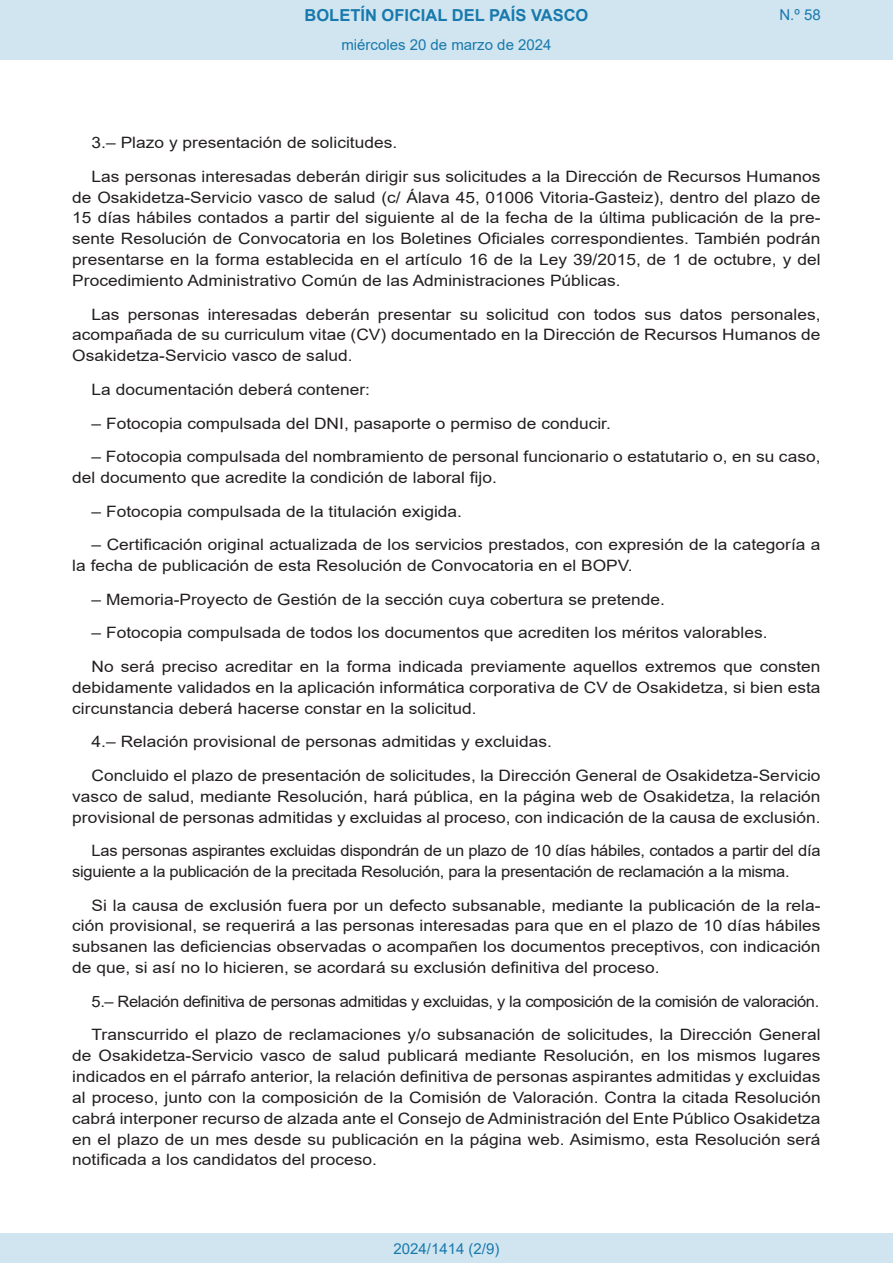
<style>
.page{position:relative;width:893px;height:1263px;background:#fff}
.page>*{position:absolute;margin:0;border:0;box-sizing:border-box;transform-origin:0 0}
.t1{font:700 16.5px "Arial";color:#1879ad}
.BOPVDetalle{font:15.6px/20.9px "Arial";color:#231f20;text-align:justify;scale:1.11 1}
.BOPVDetalle-2{font:15.6px/20.9px "Arial";letter-spacing:-.02em;color:#231f20;scale:1.05 1}
.BOPVDetalle-3{font:15.6px "Arial";letter-spacing:-.025em;color:#231f20;scale:1.05 1}
.Paginacion_Centro{font:15px "Arial";color:#1879ad}
</style>
<div class="page">
<div style="left:0;top:0;width:893px;height:60px;background:#d0e5f0"></div>
<div style="left:0;top:1233px;width:893px;height:30px;background:#d0e5f0"></div>
<p class="t1" style="left:305px;top:3px;width:285px">BOLETÍN OFICIAL DEL PAÍS VASCO</p>
<p class="Paginacion_Centro" style="left:341px;top:35px;width:212px">miércoles 20 de marzo de 2024</p>
<p class="Paginacion_Centro" style="left:779px;top:5px;width:43px">N.º 58</p>
<p class="BOPVDetalle" style="left:92px;top:132px;width:277px">3.– Plazo y presentación de solicitudes.</p>
<p class="BOPVDetalle" style="left:72px;top:166px;width:676px;text-indent:19px">Las personas interesadas deberán dirigir sus solicitudes a la Dirección de Recursos Humanos de Osakidetza-Servicio vasco de salud (c/ Álava 45, 01006 Vitoria-Gasteiz), dentro del plazo de 15 días hábiles contados a partir del siguiente al de la fecha de la última publicación de la pre&shy;sente Resolución de Convocatoria en los Boletines Oficiales correspondientes. También podrán presentarse en la forma establecida en el artículo 16 de la Ley 39/2015, de 1 de octubre, y del Procedimiento Administrativo Común de las Administraciones Públicas.</p>
<p class="BOPVDetalle" style="left:72px;top:304px;width:676px;text-indent:19px">Las personas interesadas deberán presentar su solicitud con todos sus datos personales, acompañada de su curriculum vitae (CV) documentado en la Dirección de Recursos Humanos de Osakidetza-Servicio vasco de salud.</p>
<p class="BOPVDetalle" style="left:92px;top:379px;width:252px">La documentación deberá contener:</p>
<p class="BOPVDetalle" style="left:92px;top:412px;width:469px">– Fotocopia compulsada del DNI, pasaporte o permiso de conducir.</p>
<p class="BOPVDetalle" style="left:72px;top:446px;width:676px;text-indent:19px">– Fotocopia compulsada del nombramiento de personal funcionario o estatutario o, en su caso, del documento que acredite la condición de laboral fijo.</p>
<p class="BOPVDetalle" style="left:92px;top:501px;width:335px">– Fotocopia compulsada de la titulación exigida.</p>
<p class="BOPVDetalle" style="left:72px;top:534px;width:676px;text-indent:19px">– Certificación original actualizada de los servicios prestados, con expresión de la categoría a la fecha de publicación de esta Resolución de Convocatoria en el BOPV.</p>
<p class="BOPVDetalle" style="left:92px;top:589px;width:518px">– Memoria-Proyecto de Gestión de la sección cuya cobertura se pretende.</p>
<p class="BOPVDetalle" style="left:92px;top:622px;width:610px">– Fotocopia compulsada de todos los documentos que acrediten los méritos valorables.</p>
<p class="BOPVDetalle" style="left:72px;top:656px;width:676px;text-indent:19px">No será preciso acreditar en la forma indicada previamente aquellos extremos que consten debidamente validados en la aplicación informática corporativa de CV de Osakidetza, si bien esta circunstancia deberá hacerse constar en la solicitud.</p>
<p class="BOPVDetalle" style="left:92px;top:731px;width:416px">4.– Relación provisional de personas admitidas y excluidas.</p>
<p class="BOPVDetalle" style="left:72px;top:765px;width:676px;text-indent:19px">Concluido el plazo de presentación de solicitudes, la Dirección General de Osakidetza-Servicio vasco de salud, mediante Resolución, hará pública, en la página web de Osakidetza, la relación provisional de personas admitidas y excluidas al proceso, con indicación de la causa de exclusión.</p>
<p class="BOPVDetalle-2" style="left:72px;top:840px;width:714px;text-indent:19px">Las personas aspirantes excluidas dispondrán de un plazo de 10 días hábiles, contados a partir del día siguiente a la publicación de la precitada Resolución, para la presentación de reclamación a la misma.</p>
<p class="BOPVDetalle" style="left:72px;top:894px;width:676px;text-indent:19px">Si la causa de exclusión fuera por un defecto subsanable, mediante la publicación de la rela&shy;ción provisional, se requerirá a las personas interesadas para que en el plazo de 10 días hábiles subsanen las deficiencias observadas o acompañen los documentos preceptivos, con indicación de que, si así no lo hicieren, se acordará su exclusión definitiva del proceso.</p>
<p class="BOPVDetalle-3" style="left:92px;top:990px;width:694px">5.– Relación definitiva de personas admitidas y excluidas, y la composición de la comisión de valoración.</p>
<p class="BOPVDetalle" style="left:72px;top:1024px;width:676px;text-indent:19px">Transcurrido el plazo de reclamaciones y/o subsanación de solicitudes, la Dirección General de Osakidetza-Servicio vasco de salud publicará mediante Resolución, en los mismos lugares indicados en el párrafo anterior, la relación definitiva de personas aspirantes admitidas y excluidas al proceso, junto con la composición de la Comisión de Valoración. Contra la citada Resolución cabrá interponer recurso de alzada ante el Consejo de Administración del Ente Público Osakidetza en el plazo de un mes desde su publicación en la página web. Asimismo, esta Resolución será notificada a los candidatos del proceso.</p>
<p class="Paginacion_Centro" style="left:393px;top:1238px;width:107px">2024/1414 (2/9)</p>
</div>
